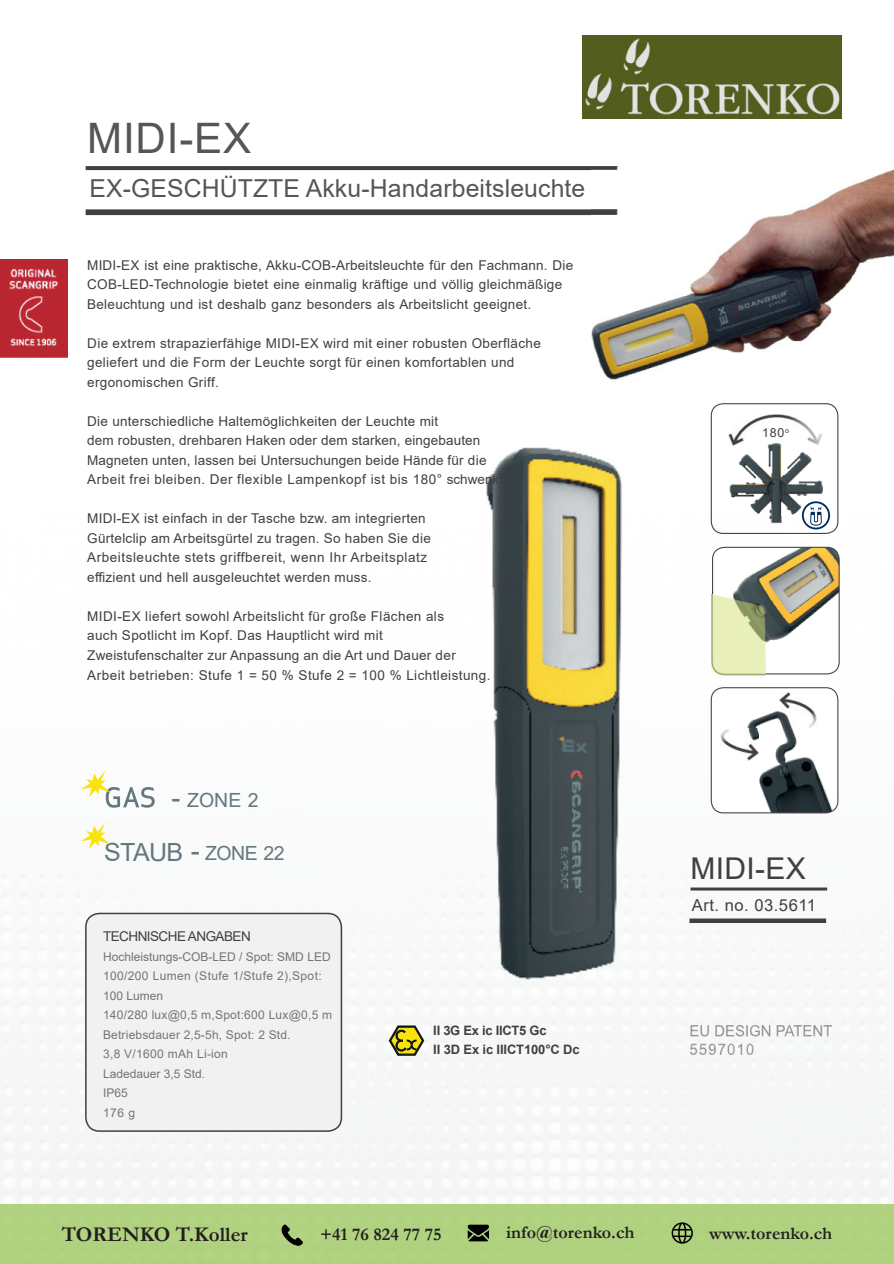
<style>
.page{position:relative;width:894px;height:1264px;background:#fff}
.page>*{position:absolute;margin:0;border:0;box-sizing:border-box;transform-origin:0 0}
.t1{font:42px "Arial";letter-spacing:.02em;color:#555658}
.t2{font:30px "Arial";letter-spacing:.01em;color:#403f41}
.t3{font:24.75px "Arial";letter-spacing:.005em;color:#555658}
.t4{font:700 21px "Garamond";color:#231f20}
.t5{font:19.5px "Arial";letter-spacing:-.025em;color:#64797e}
.t6{font:700 18px "Garamond";color:#231f20}
.t7{font:16.65px "Arial";letter-spacing:.03em;color:#403f41}
.t8{font:13.5px/19.5px "Arial";letter-spacing:.02em;color:#403f41}
.t9{font:13.5px "Arial";letter-spacing:-.04em;color:#403f41}
.t10{font:700 12.9px/18.3px "Arial";letter-spacing:-.01em;color:#403f41}
.t11{font:12.45px "Arial";color:#403f41}
.t12{font:12px/19.5px "Arial";letter-spacing:.015em;color:#727476}
.s1{font-size:27px}
.s2{font-size:25.05px}
</style>
<div class="page">
<img style="left:0;top:512px;width:893px;height:692px">
<div style="left:0;top:1204px;width:893px;height:59px;background:#b0d27f"></div>
<svg style="left:281px;top:1224px;width:22px;height:21px"></svg>
<svg style="left:467px;top:1224px;width:22px;height:16px"></svg>
<svg style="left:671px;top:1222px;width:21px;height:21px"></svg>
<div style="left:86px;top:209px;width:531px;height:6px;background:#403f41"></div>
<svg style="left:86px;top:166px;width:531px;height:4px;background:#444345"></svg>
<img style="left:0;top:259px;width:67px;height:98px">
<svg style="left:81px;top:770px;width:74px;height:37px"></svg>
<div style="left:85px;top:912px;width:257px;height:219px;background:#f1f1f2;border:2px solid #403f41;border-radius:14px"></div>
<svg style="left:387px;top:1024px;width:38px;height:32px"></svg>
<img style="left:711px;top:433px;width:126px;height:100px">
<div style="left:710px;top:403px;width:128px;height:131px;border:1px solid #403f41;border-radius:12px"></div>
<div style="left:801px;top:501px;width:28px;height:28px;border:2px solid #002e5e;border-radius:50%"></div>
<svg style="left:809px;top:505px;width:12px;height:21px"></svg>
<div style="left:711px;top:687px;width:126px;height:125px;background:#fff;border-radius:12px"></div>
<img style="left:747px;top:710px;width:85px;height:101px">
<div style="left:710px;top:687px;width:128px;height:126px;border:1px solid #403f41;border-radius:12px"></div>
<img style="left:778px;top:692px;width:38px;height:36px">
<img style="left:720px;top:728px;width:38px;height:32px">
<div style="left:712px;top:547px;width:126px;height:126px;background:#fff;border-radius:12px"></div>
<img style="left:732px;top:547px;width:106px;height:95px">
<div style="left:711px;top:546px;width:128px;height:128px;border:1px solid #403f41;border-radius:12px"></div>
<img style="left:728px;top:414px;width:93px;height:32px">
<img style="left:689px;top:1025px;width:142px;height:29px">
<img style="left:486px;top:447px;width:136px;height:532px">
<img style="left:711px;top:594px;width:54px;height:81px">
<img style="left:591px;top:167px;width:302px;height:213px">
<svg style="left:689px;top:918px;width:136px;height:4px"></svg>
<hr style="left:690px;top:887px;width:136px;height:3px;background:#403f41">
<svg style="left:81px;top:822px;width:29px;height:26px"></svg>
<img style="left:582px;top:36px;width:258px;height:83px">
<h1 class="t1" style="left:87px;top:122px;width:165px">MIDI-EX</h1>
<h3 class="t3" style="left:89px;top:179px;width:497px">EX-GESCHÜTZTE Akku-Handarbeitsleuchte</h3>
<p class="t8" style="left:87px;top:256px;width:487px">MIDI-EX ist eine praktische, Akku-COB-Arbeitsleuchte für den Fachmann. Die<br>COB-LED-Technologie bietet eine einmalig kräftige und völlig gleichmäßige<br>Beleuchtung und ist deshalb ganz besonders als Arbeitslicht geeignet.</p>
<p class="t8" style="left:87px;top:334px;width:455px">Die extrem strapazierfähige MIDI-EX wird mit einer robusten Oberfläche geliefert und die Form der Leuchte sorgt für einen komfortablen und ergonomischen Griff.</p>
<p class="t8" style="left:87px;top:412px;width:436px">Die unterschiedliche Haltemöglichkeiten der Leuchte mit<br>dem robusten, drehbaren Haken oder dem starken, eingebauten Magneten unten, lassen bei Untersuchungen beide Hände für die Arbeit frei bleiben. Der flexible Lampenkopf ist bis 180° schwenkbar.</p>
<p class="t8" style="left:87px;top:510px;width:345px">MIDI-EX ist einfach in der Tasche bzw. am integrierten Gürtelclip am Arbeitsgürtel zu tragen. So haben Sie die Arbeitsleuchte stets griffbereit, wenn Ihr Arbeitsplatz effizient und hell ausgeleuchtet werden muss.</p>
<p class="t8" style="left:87px;top:607px;width:404px">MIDI-EX liefert sowohl Arbeitslicht für große Flächen als<br>auch Spotlicht im Kopf. Das Hauptlicht wird mit Zweistufenschalter zur Anpassung an die Art und Dauer der Arbeit betrieben: Stufe 1 = 50 % Stufe 2 = 100 % Lichtleistung.</p>
<h3 class="t5" style="left:171px;top:793px;width:89px"><span class="s1">-</span> ZONE 2</h3>
<h3 class="t5" style="left:104px;top:845px;width:182px"><span class="s2">STAUB</span> <span class="s1">-</span> ZONE 22</h3>
<p class="t9" style="left:103px;top:930px;width:149px">TECHNISCHE ANGABEN</p>
<p class="t12" style="left:103px;top:947px;width:230px">Hochleistungs-COB-LED / Spot: SMD LED<br>100/200 Lumen (Stufe 1/Stufe 2),Spot:<br>100 Lumen<br>140/280 lux@0,5 m,Spot:600 Lux@0,5 m<br>Betriebsdauer 2,5-5h, Spot: 2 Std.<br>3,8 V/1600 mAh Li-ion<br>Ladedauer 3,5 Std.<br>IP65<br>176 g</p>
<p class="t10" style="left:433px;top:1022px;width:148px">II 3G Ex ic IICT5 Gc<br>II 3D Ex ic IIICT100°C Dc</p>
<p class="t11" style="left:761px;top:427px;width:28px">180<sup>o</sup></p>
<h2 class="t2" style="left:690px;top:856px;width:117px">MIDI-EX</h2>
<p class="t7" style="left:691px;top:898px;width:126px">Art. no. 03.5611</p>
<h3 class="t4" style="left:62px;top:1226px;width:187px">TORENKO T.Koller</h3>
<h3 class="t6" style="left:320px;top:1227px;width:123px">+41 76 824 77 75</h3>
<h3 class="t6" style="left:506px;top:1226px;width:130px">info@torenko.ch</h3>
<h3 class="t6" style="left:708px;top:1226px;width:124px">www.torenko.ch</h3>
</div>
